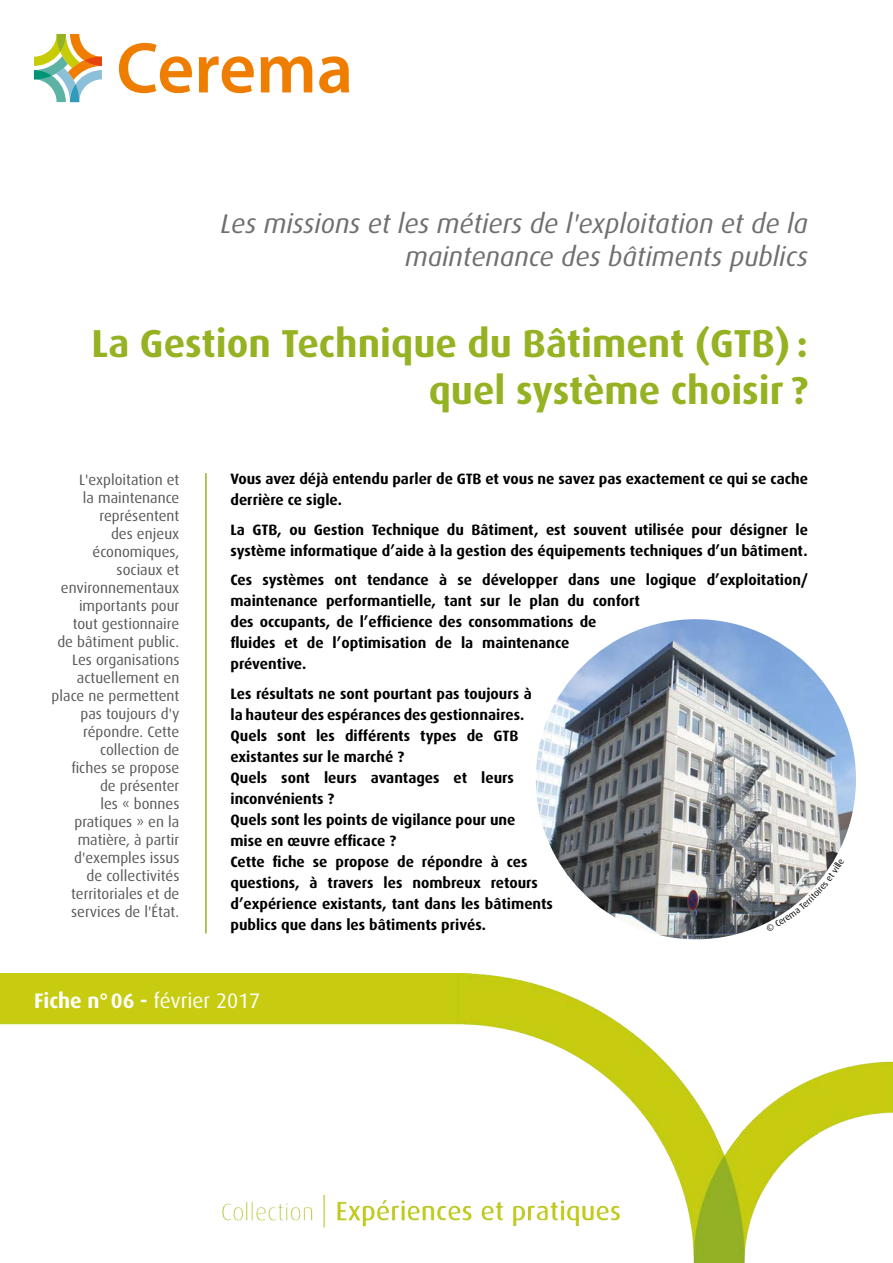
<style>
.page{position:relative;width:893px;height:1263px;background:#fff}
.page>*{position:absolute;margin:0;border:0;box-sizing:border-box;transform-origin:0 0}
.t1{font:700 39px/46.8px "Dax OT";color:#95b222;text-align:right}
.t2{font:italic 27px/32.4px "Dax OT";color:#706f6f;text-align:right}
.t3{font:21px "Dax OT";color:#fff}
.t4{font:700 15px/21px "Dax OT";color:#000}
.t5{font:15px/18px "Dax OT";color:#575756;text-align:right}
.s1{font-weight:700}
</style>
<div class="page">
<svg style="left:119px;top:43px;width:73px;height:50px"></svg>
<svg style="left:199px;top:56px;width:55px;height:37px"></svg>
<svg style="left:261px;top:56px;width:51px;height:36px"></svg>
<svg style="left:319px;top:56px;width:30px;height:37px"></svg>
<svg style="left:34px;top:34px;width:68px;height:68px"></svg>
<img style="left:0;top:974px;width:893px;height:289px">
<hr style="left:205px;top:473px;width:2px;height:460px;background:#95b222">
<img style="left:536px;top:619px;width:320px;height:320px;border-radius:160px">
<svg style="left:766px;top:858px;width:69px;height:65px"></svg>
<h2 class="t2" style="left:220px;top:208px;width:589px">Les missions et les métiers de l'exploitation et de la maintenance des bâtiments publics</h2>
<h1 class="t1" style="left:91px;top:321px;width:718px">La Gestion Technique du Bâtiment (GTB) : quel système choisir ?</h1>
<p class="t5" style="left:52px;top:471px;width:129px">L'exploitation et<br>la maintenance représentent<br>des enjeux économiques, sociaux et environnementaux importants pour tout gestionnaire<br>de bâtiment public.<br>Les organisations actuellement en place ne permettent pas toujours d'y répondre. Cette collection de<br>fiches se propose<br>de présenter<br>les « bonnes pratiques » en la matière, à partir d'exemples issus<br>de collectivités territoriales et de services de l'État.</p>
<p class="t4" style="left:230px;top:469px;width:579px">Vous avez déjà entendu parler de GTB et vous ne savez pas exactement ce qui se cache derrière ce sigle.</p>
<p class="t4" style="left:230px;top:519px;width:579px">La GTB, ou Gestion Technique du Bâtiment, est souvent utilisée pour désigner le système informatique d’aide à la gestion des équipements techniques d’un bâtiment.</p>
<p class="t4" style="left:230px;top:570px;width:579px">Ces systèmes ont tendance à se développer dans une logique d’exploitation/ maintenance performantielle, tant sur le plan du confort<br>des occupants, de l’efficience des consommations de<br>fluides et de l’optimisation de la maintenance<br>préventive.</p>
<p class="t4" style="left:230px;top:683px;width:324px">Les résultats ne sont pourtant pas toujours à<br>la hauteur des espérances des gestionnaires.<br>Quels sont les différents types de GTB existantes sur le marché ?<br>Quels sont leurs avantages et leurs inconvénients ?<br>Quels sont les points de vigilance pour une<br>mise en œuvre efficace ?<br>Cette fiche se propose de répondre à ces questions, à travers les nombreux retours d’expérience existants, tant dans les bâtiments publics que dans les bâtiments privés.</p>
<h3 class="t3" style="left:34px;top:989px;width:228px"><span class="s1">Fiche n°06 -</span> février 2017</h3>
</div>
